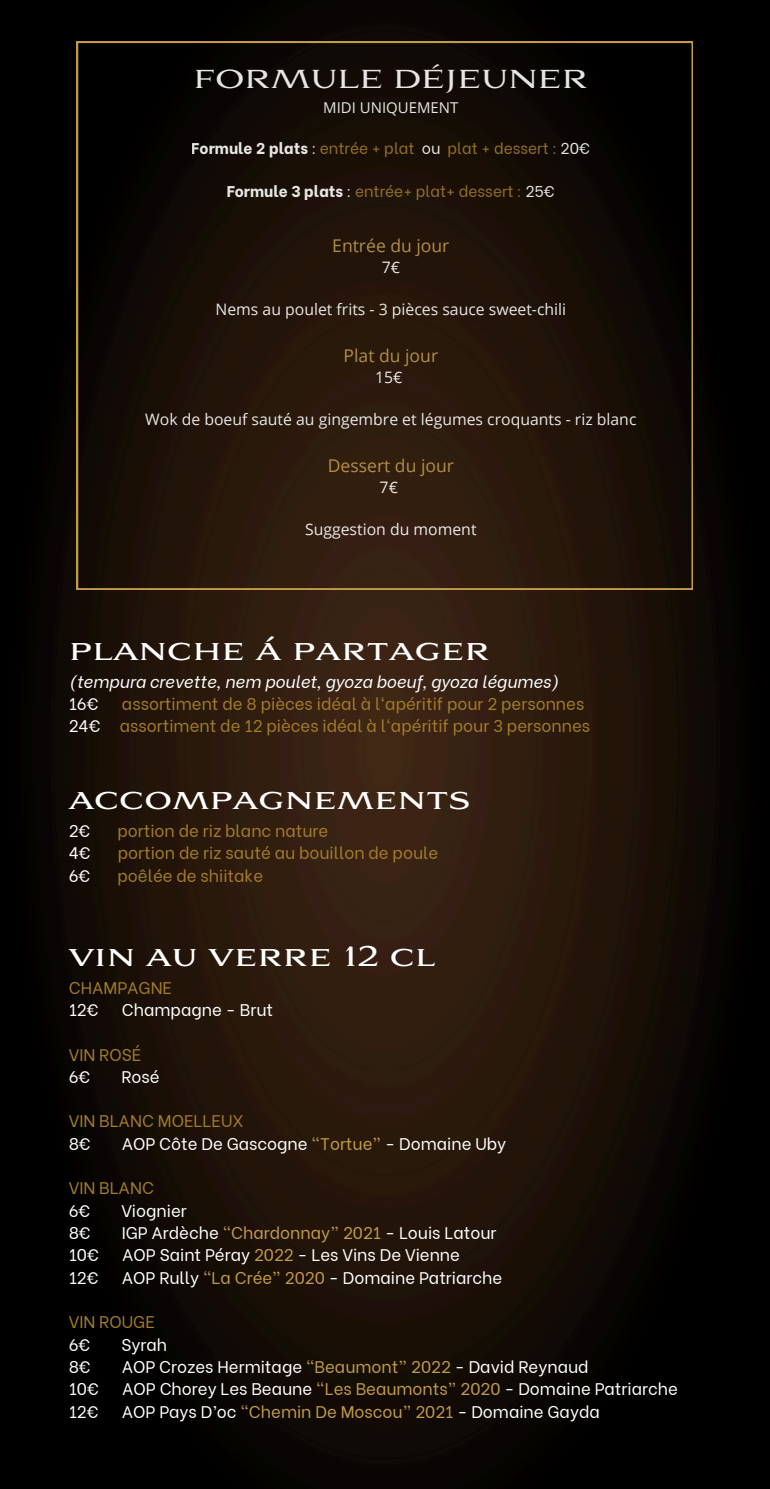
<style>
.page{position:relative;width:770px;height:1489px;background:#fff}
.page>*{position:absolute;margin:0;border:0;box-sizing:border-box;transform-origin:0 0}
.t1{font:27.3px "Aviano Serif W00";color:#fff}
.t2{font:24.32px "Aviano Serif W00";color:#fff}
.t3{font:17.5px "Open Sans";color:#c29b4a}
.t4{font:16.8px "Be Vietnam";color:#fff}
.t5{font:16.8px/22.4px "Be Vietnam";color:#a37c2a}
.t6{font:italic 16.8px/22.4px "Be Vietnam";color:#fff}
.t7{font:15.75px "Open Sans";color:#fff}
.t8{font:15.58px "Be Vietnam";color:#a37c2a}
.t9{font:14.88px "Open Sans";color:#fff}
.s1{font-weight:800;color:#fff}
.s2{color:#fff}
.s3{font-style:normal}
.s4{color:#c29b4a}
</style>
<div class="page">
<img style="left:0;top:0;width:769px;height:1488px">
<svg style="left:77px;top:42px;width:615px;height:547px;background:#1b1008"></svg>
<h2 class="t2" style="left:193px;top:63px;width:396px">FORMULE DÉJEUNER</h2>
<p class="t9" style="left:323px;top:97px;width:136px">MIDI UNIQUEMENT</p>
<p class="t8" style="left:191px;top:136px;width:399px"><span class="s1">Formule 2 plats</span> <span class="s2">:</span> entrée + plat <span class="s2">ou</span> plat + dessert : <span class="s2">20€</span></p>
<p class="t8" style="left:227px;top:178px;width:329px"><span class="s1">Formule 3 plats</span> <span class="s2">:</span> entrée+ plat+ dessert : <span class="s2">25€</span></p>
<p class="t3" style="left:332px;top:233px;width:119px">Entrée du jour</p>
<p class="t7" style="left:381px;top:256px;width:20px">7€</p>
<p class="t7" style="left:215px;top:298px;width:352px">Nems au poulet frits - 3 pièces sauce sweet-chili</p>
<p class="t3" style="left:343px;top:343px;width:96px">Plat du jour</p>
<p class="t7" style="left:375px;top:366px;width:29px">15€</p>
<p class="t7" style="left:145px;top:408px;width:492px">Wok de boeuf sauté au gingembre et légumes croquants - riz blanc</p>
<p class="t3" style="left:327px;top:454px;width:128px">Dessert du jour</p>
<p class="t7" style="left:379px;top:476px;width:20px">7€</p>
<p class="t7" style="left:305px;top:518px;width:173px">Suggestion du moment</p>
<h2 class="t1" style="left:69px;top:632px;width:422px">planche à partager</h2>
<h2 class="t6" style="left:69px;top:668px;width:491px">(tempura crevette, nem poulet, gyoza boeuf, gyoza légumes)<br><span class="s3">16€</span></h2>
<h2 class="t5" style="left:69px;top:691px;width:522px;text-indent:53px">assortiment de 8 pièces idéal à l‘apéritif pour 2 personnes<br><span class="s2">24€</span> assortiment de 12 pièces idéal à l‘apéritif pour 3 personnes</h2>
<h2 class="t1" style="left:69px;top:781px;width:403px">accompagnements</h2>
<h2 class="t4" style="left:69px;top:817px;width:23px">2€</h2>
<h2 class="t5" style="left:117px;top:818px;width:212px">portion de riz blanc nature</h2>
<h2 class="t4" style="left:69px;top:839px;width:23px">4€</h2>
<h2 class="t5" style="left:118px;top:840px;width:322px">portion de riz sauté au bouillon de poule</h2>
<h2 class="t4" style="left:69px;top:861px;width:23px">6€</h2>
<h2 class="t5" style="left:117px;top:862px;width:147px">poêlée de shiitake</h2>
<h1 class="t1" style="left:69px;top:938px;width:368px">vin au verre 12 cl</h1>
<h1 class="t5" style="left:69px;top:974px;width:105px">CHAMPAGNE<br><span class="s2">12€</span></h1>
<h1 class="t4" style="left:122px;top:995px;width:153px">Champagne - Brut</h1>
<p class="t5" style="left:69px;top:1041px;width:74px">VIN ROSÉ<br><span class="s2">6€</span></p>
<p class="t4" style="left:121px;top:1062px;width:40px">Rosé</p>
<p class="t5" style="left:69px;top:1108px;width:176px">VIN BLANC MOELLEUX<br><span class="s2">8€</span></p>
<p class="t4" style="left:122px;top:1129px;width:386px">AOP Côte De Gascogne <span class="s4">“Tortue”</span> - Domaine Uby</p>
<h2 class="t5" style="left:69px;top:1175px;width:87px">VIN BLANC<br><span class="s2">6€</span></h2>
<h2 class="t4" style="left:121px;top:1196px;width:67px">Viognier</h2>
<h2 class="t4" style="left:69px;top:1218px;width:24px">8€</h2>
<h2 class="t4" style="left:122px;top:1218px;width:376px">IGP Ardèche <span class="s4">“Chardonnay” 2021</span> - Louis Latour</h2>
<h2 class="t4" style="left:69px;top:1241px;width:32px">10€</h2>
<h2 class="t4" style="left:122px;top:1241px;width:339px">AOP Saint Péray <span class="s4">2022</span> - Les Vins De Vienne</h2>
<h2 class="t4" style="left:69px;top:1263px;width:31px">12€</h2>
<h2 class="t4" style="left:122px;top:1263px;width:381px">AOP Rully <span class="s4">“La Crée” 2020</span> - Domaine Patriarche</h2>
<h2 class="t5" style="left:69px;top:1309px;width:88px">VIN ROUGE<br><span class="s2">6€</span></h2>
<h2 class="t4" style="left:121px;top:1330px;width:47px">Syrah</h2>
<h2 class="t4" style="left:69px;top:1352px;width:24px">8€</h2>
<h2 class="t4" style="left:122px;top:1352px;width:468px">AOP Crozes Hermitage <span class="s4">“Beaumont” 2022</span> - David Reynaud</h2>
<h2 class="t4" style="left:69px;top:1375px;width:32px">10€</h2>
<h2 class="t4" style="left:122px;top:1375px;width:557px">AOP Chorey Les Beaune <span class="s4">“Les Beaumonts” 2020</span> - Domaine Patriarche</h2>
<h2 class="t4" style="left:69px;top:1397px;width:31px">12€</h2>
<h2 class="t4" style="left:122px;top:1397px;width:479px">AOP Pays D’oc <span class="s4">“Chemin De Moscou” 2021</span> - Domaine Gayda</h2>
</div>
